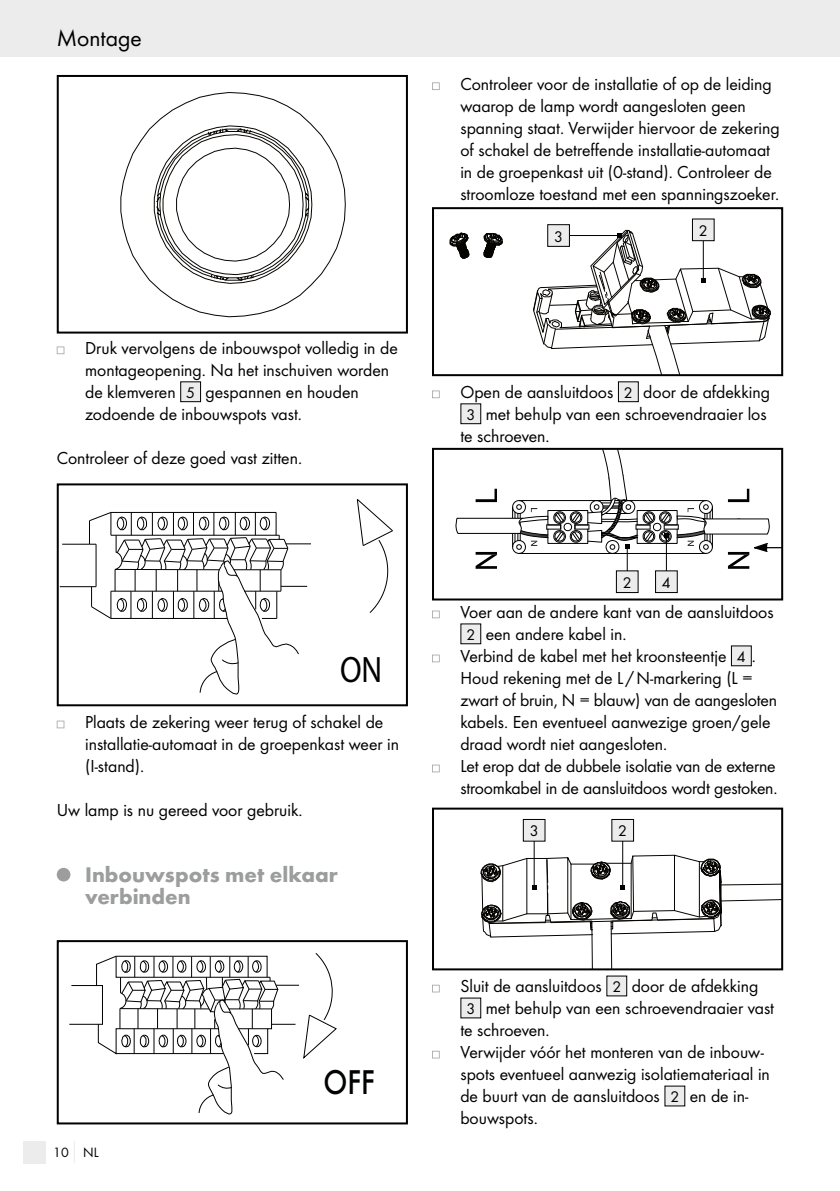
<style>
.page{position:relative;width:840px;height:1191px;background:#fff}
.page>*{position:absolute;margin:0;border:0;box-sizing:border-box;transform-origin:0 0}
.t1{font:36.8px "Sim Hei";color:#000;scale:.85 1}
.t2{font:500 31.6px "Futura";color:#010202;scale:.85 1}
.t3{font:24px "Futura Boo";color:#000}
.t4{font:700 22px/22px "Futura";color:#9c9d9d}
.t5{font:18px/22px "Futura Boo";color:#000}
.t6{font:16px "Futura Boo";color:#000}
.t7{font:14px "Futura Boo";color:#000}
.s1{font-size:16px}
</style>
<div class="page">
<div style="left:0;top:0;width:839px;height:57px;background:#ececec"></div>
<div style="left:23px;top:1140px;width:22px;height:23px;background:#ececec"></div>
<svg style="left:74px;top:1141px;width:1px;height:22px"></svg>
<svg style="left:120px;top:92px;width:226px;height:226px"></svg>
<svg style="left:153px;top:125px;width:160px;height:159px"></svg>
<div style="left:57px;top:75px;width:350px;height:258px;border:2px solid #000"></div>
<svg style="left:57px;top:346px;width:7px;height:8px"></svg>
<div style="left:181px;top:382px;width:19px;height:20px;background:#ececec"></div>
<div style="left:180px;top:381px;width:21px;height:21px;border:1px solid #000"></div>
<hr style="left:60px;top:586px;width:36px;height:1px;background:#000">
<svg style="left:356px;top:499px;width:37px;height:114px"></svg>
<svg style="left:62px;top:511px;width:249px;height:184px"></svg>
<div style="left:57px;top:483px;width:350px;height:223px;border:2px solid #000"></div>
<svg style="left:57px;top:720px;width:7px;height:8px"></svg>
<div style="left:57px;top:868px;width:13px;height:13px;background:#9c9d9d;border-radius:50%"></div>
<svg style="left:69px;top:953px;width:268px;height:162px"></svg>
<div style="left:57px;top:940px;width:350px;height:184px;border:2px solid #000"></div>
<svg style="left:432px;top:82px;width:7px;height:8px"></svg>
<svg style="left:449px;top:233px;width:20px;height:26px"></svg>
<svg style="left:483px;top:233px;width:19px;height:25px"></svg>
<div style="left:432px;top:207px;width:350px;height:169px;border:2px solid #000"></div>
<div style="left:547px;top:225px;width:22px;height:21px;background:#ececec"></div>
<div style="left:547px;top:224px;width:22px;height:23px;border:1px solid #000"></div>
<svg style="left:532px;top:229px;width:238px;height:146px"></svg>
<div style="left:692px;top:219px;width:21px;height:22px;background:#ececec"></div>
<div style="left:691px;top:218px;width:23px;height:23px;border:1px solid #000"></div>
<svg style="left:432px;top:390px;width:7px;height:8px"></svg>
<div style="left:618px;top:382px;width:20px;height:20px;background:#ececec"></div>
<div style="left:617px;top:381px;width:21px;height:21px;border:1px solid #000"></div>
<div style="left:460px;top:404px;width:20px;height:20px;background:#ececec"></div>
<div style="left:460px;top:403px;width:21px;height:21px;border:1px solid #000"></div>
<div style="left:432px;top:448px;width:350px;height:152px;border:2px solid #000"></div>
<hr style="left:626px;top:547px;width:1px;height:43px;background:#000">
<div style="left:616px;top:571px;width:21px;height:21px;background:#ececec"></div>
<div style="left:615px;top:570px;width:23px;height:23px;border:1px solid #000"></div>
<hr style="left:665px;top:535px;width:1px;height:55px;background:#000">
<svg style="left:454px;top:449px;width:327px;height:120px"></svg>
<div style="left:655px;top:571px;width:22px;height:21px;background:#ececec"></div>
<div style="left:654px;top:570px;width:23px;height:23px;border:1px solid #000"></div>
<svg style="left:432px;top:610px;width:7px;height:8px"></svg>
<div style="left:460px;top:624px;width:20px;height:20px;background:#ececec"></div>
<svg style="left:432px;top:654px;width:7px;height:8px"></svg>
<div style="left:731px;top:646px;width:19px;height:20px;background:#ececec"></div>
<svg style="left:432px;top:764px;width:7px;height:8px"></svg>
<div style="left:432px;top:807px;width:350px;height:163px;border:2px solid #000"></div>
<hr style="left:622px;top:824px;width:1px;height:63px;background:#000">
<div style="left:611px;top:819px;width:22px;height:22px;background:#ececec"></div>
<hr style="left:533px;top:824px;width:1px;height:63px;background:#000">
<svg style="left:480px;top:854px;width:301px;height:115px"></svg>
<div style="left:523px;top:819px;width:21px;height:22px;background:#ececec"></div>
<div style="left:522px;top:819px;width:23px;height:22px;border:1px solid #000"></div>
<svg style="left:432px;top:984px;width:7px;height:8px"></svg>
<div style="left:606px;top:976px;width:20px;height:20px;background:#ececec"></div>
<div style="left:460px;top:998px;width:20px;height:20px;background:#ececec"></div>
<svg style="left:432px;top:1050px;width:7px;height:8px"></svg>
<div style="left:664px;top:1086px;width:20px;height:20px;background:#ececec"></div>
<h3 class="t3" style="left:57px;top:24px;width:86px">Montage</h3>
<p class="t5" style="left:85px;top:337px;width:314px">Druk vervolgens de inbouwspot volledig in de montageopening. Na het inschuiven worden de klemveren <span class="s1">5</span> gespannen en houden zodoende de inbouwspots vast.</p>
<p class="t5" style="left:57px;top:447px;width:247px">Controleer of deze goed vast zitten.</p>
<h1 class="t1" style="left:340px;top:647px;width:51px">ON</h1>
<p class="t5" style="left:85px;top:711px;width:315px">Plaats de zekering weer terug of schakel de installatie-automaat in de groepenkast weer in (I-stand).</p>
<p class="t5" style="left:57px;top:799px;width:247px">Uw lamp is nu gereed voor gebruik.</p>
<p class="t4" style="left:85px;top:863px;width:254px">Inbouwspots met elkaar verbinden</p>
<p class="t7" style="left:53px;top:1144px;width:47px">10 NL</p>
<h2 class="t2" style="left:323px;top:1061px;width:62px">OFF</h2>
<p class="t5" style="left:460px;top:73px;width:321px">Controleer voor de installatie of op de leiding waarop de lamp wordt aangesloten geen spanning staat. Verwijder hiervoor de zekering of schakel de betreffende installatie-automaat in de groepenkast uit (0-stand). Controleer de stroomloze toestand met een spanningszoeker.</p>
<p class="t6" style="left:554px;top:227px;width:10px">3</p>
<p class="t6" style="left:698px;top:221px;width:10px">2</p>
<p class="t5" style="left:460px;top:381px;width:311px">Open de aansluitdoos <span class="s1">2</span> door de afdekking</p>
<p class="t5" style="left:466px;top:403px;width:302px"><span class="s1">3</span> met behulp van een schroevendraaier los</p>
<p class="t5" style="left:460px;top:425px;width:91px">te schroeven.</p>
<p class="t6" style="left:622px;top:573px;width:10px">2</p>
<p class="t6" style="left:661px;top:573px;width:10px">4</p>
<p class="t5" style="left:460px;top:601px;width:314px">Voer aan de andere kant van de aansluitdoos</p>
<p class="t5" style="left:466px;top:623px;width:161px"><span class="s1">2</span> een andere kabel in.</p>
<p class="t5" style="left:460px;top:645px;width:297px">Verbind de kabel met het kroonsteentje <span class="s1">4</span> .</p>
<p class="t5" style="left:460px;top:667px;width:293px">Houd rekening met de L /N-markering (L =</p>
<p class="t5" style="left:460px;top:689px;width:318px">zwart of bruin, N = blauw) van de aangesloten</p>
<p class="t5" style="left:460px;top:711px;width:311px">kabels. Een eventueel aanwezige groen/gele</p>
<p class="t5" style="left:460px;top:733px;width:208px">draad wordt niet aangesloten.</p>
<p class="t5" style="left:460px;top:755px;width:316px">Let erop dat de dubbele isolatie van de externe</p>
<p class="t5" style="left:460px;top:777px;width:318px">stroomkabel in de aansluitdoos wordt gestoken.</p>
<p class="t6" style="left:529px;top:821px;width:10px">3</p>
<p class="t6" style="left:618px;top:821px;width:10px">2</p>
<p class="t5" style="left:460px;top:975px;width:299px">Sluit de aansluitdoos <span class="s1">2</span> door de afdekking</p>
<p class="t5" style="left:466px;top:997px;width:309px"><span class="s1">3</span> met behulp van een schroevendraaier vast</p>
<p class="t5" style="left:460px;top:1019px;width:91px">te schroeven.</p>
<p class="t5" style="left:460px;top:1041px;width:305px">Verwijder vóór het monteren van de inbouw-</p>
<p class="t5" style="left:460px;top:1063px;width:311px">spots eventueel aanwezig isolatiemateriaal in</p>
<p class="t5" style="left:460px;top:1085px;width:289px">de buurt van de aansluitdoos <span class="s1">2</span> en de in-</p>
<p class="t5" style="left:460px;top:1107px;width:79px">bouwspots.</p>
</div>
